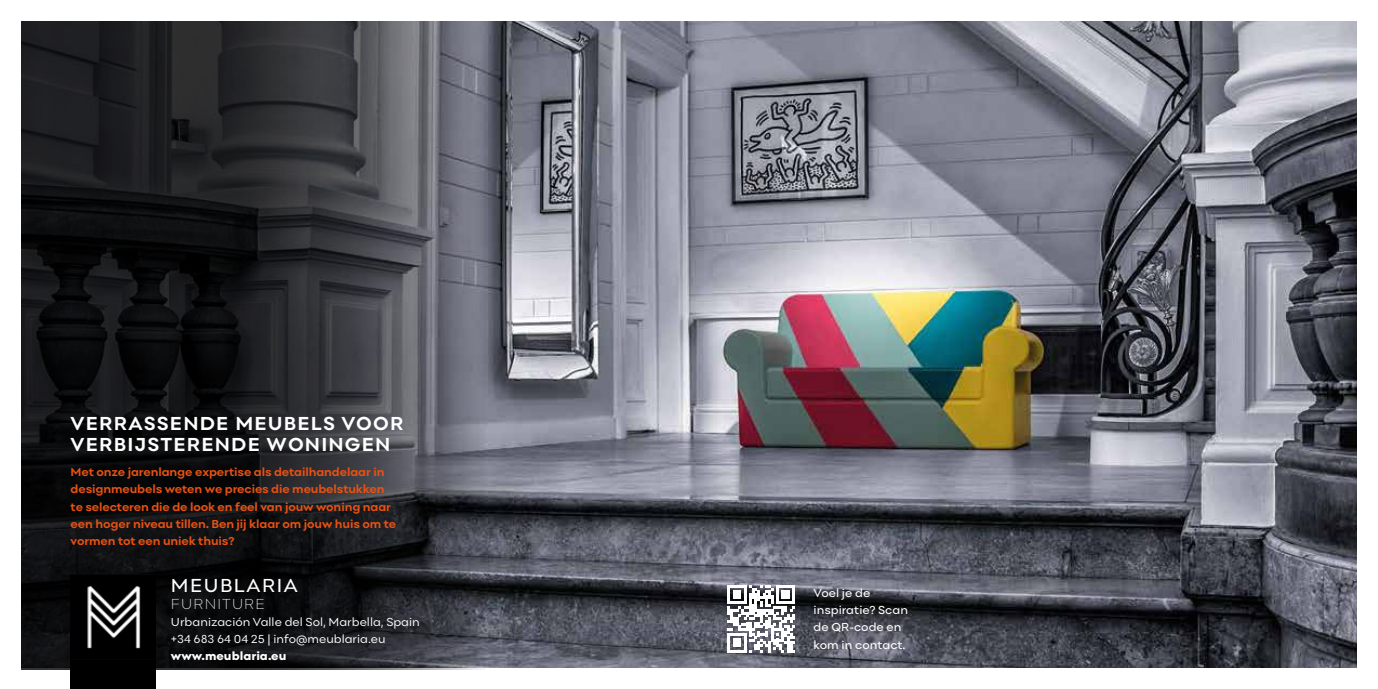
<style>
.page{position:relative;width:1378px;height:689px;background:#fff}
.page>*{position:absolute;margin:0;border:0;box-sizing:border-box;transform-origin:0 0}
.t1{font:700 19.5px/21px "Point";letter-spacing:.06em;color:#fff}
.t2{font:19.5px "Point";letter-spacing:.075em;color:#fff}
.t3{font:200 15px "Point";letter-spacing:.075em;color:#fff}
.t4{font:700 12px/17px "Point";letter-spacing:-.01em;color:#e95213}
.t5{font:12px/17px "Point";color:#fff}
.t6{font:12px/17px "Point";color:#fff}
.t7{font:800 12px "Point";color:#fff}
</style>
<div class="page">
<img style="left:486px;top:21px;width:870px;height:647px">
<svg style="left:21px;top:21px;width:465px;height:649px;background:#2b2b2f"></svg>
<div style="left:71px;top:574px;width:85px;height:115px;background:#000"></div>
<img style="left:87px;top:586px;width:54px;height:63px">
<svg style="left:727px;top:585px;width:68px;height:67px"></svg>
<h1 class="t1" style="left:71px;top:412px;width:334px">VERRASSENDE MEUBELS VOOR<br>VERBIJSTERENDE WONINGEN</h1>
<p class="t4" style="left:71px;top:464px;width:327px">Met onze jarenlange expertise als detailhandelaar in designmeubels weten we precies die meubelstukken te selecteren die de look en feel van jouw woning naar een hoger niveau tillen. Ben jij klaar om jouw huis om te vormen tot een uniek thuis?</p>
<h1 class="t2" style="left:171px;top:574px;width:128px">MEUBLARIA</h1>
<p class="t3" style="left:171px;top:595px;width:95px">FURNITURE</p>
<p class="t5" style="left:171px;top:613px;width:250px">Urbanización Valle del Sol, Marbella, Spain +34 683 64 04 25 | info@meublaria.eu</p>
<p class="t7" style="left:171px;top:649px;width:117px">www.meublaria.eu</p>
<p class="t6" style="left:813px;top:585px;width:96px">Voel je de inspiratie? Scan de QR-code en kom in contact.</p>
</div>
